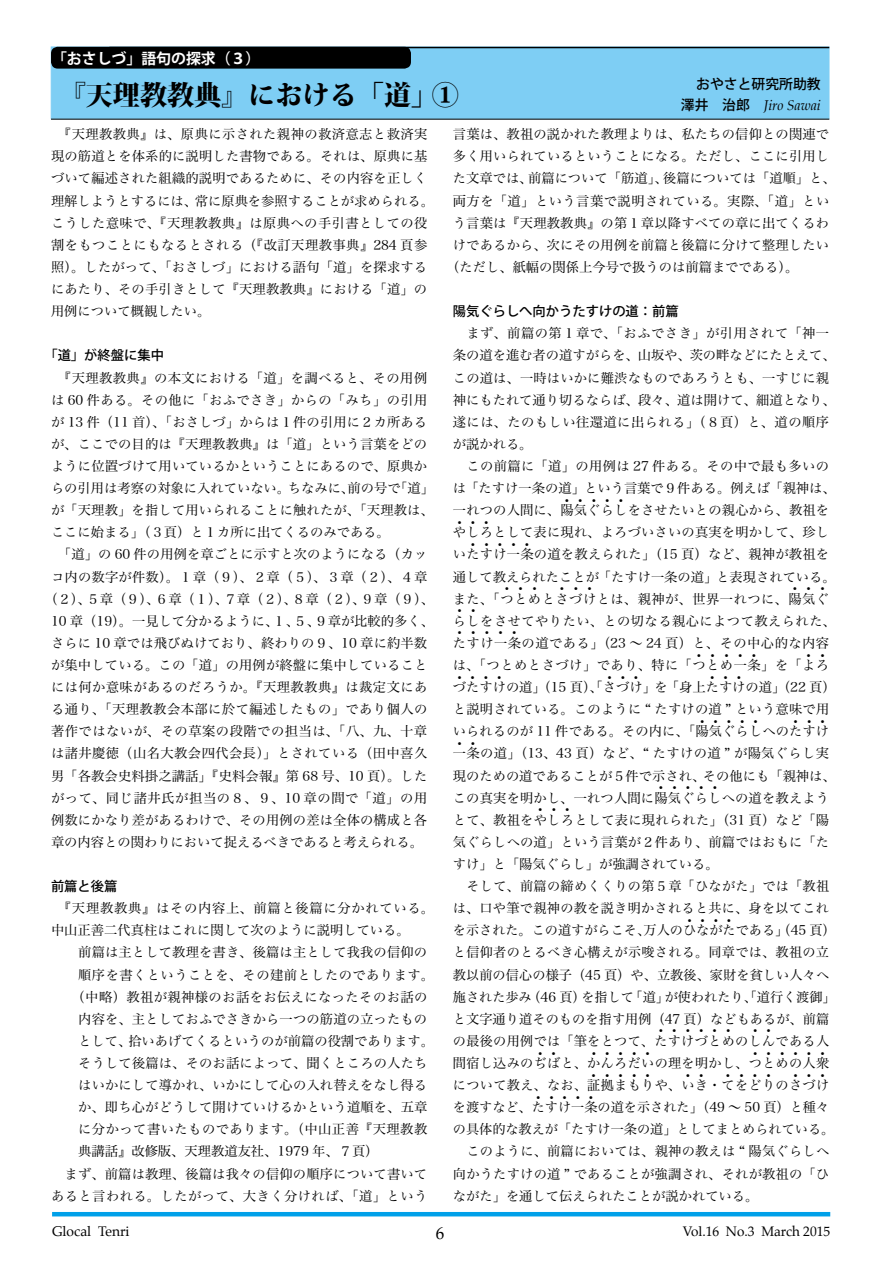
<style>
.page{position:relative;width:893px;height:1263px;background:#fff}
.page>*{position:absolute;margin:0;border:0;box-sizing:border-box;transform-origin:0 0}
.t1{font:800 27.15px "Koz Min Pro";color:#000}
.t2{font:16.95px "Palatino";color:#000}
.t3{font:700 14.85px "Koz Go Pro";color:#fff}
.t4{font:italic 13.8px "Palatino";color:#000}
.t5{font:13.8px "Palatino";color:#000}
.t6{font:500 13.8px "Koz Go Pro";color:#000}
.t7{font:13.5px "Palatino";color:#000}
.t8{font:13.35px/22px "Hira Min Pro W3";letter-spacing:.015em;color:#000}
.t9{font:13.35px "Hira Min Pro W3";letter-spacing:.035em;color:#000}
.t10{font:500 13.35px "Koz Go Pro";color:#000}
.t11{font:13.35px "Hira Min Pro W3";letter-spacing:.045em;color:#000}
.t12{font:6.45px "Kenten Generic";letter-spacing:1.11em;color:#000}
.s1{font-family:"Koz Go Pro";font-weight:500;font-style:normal}
</style>
<div class="page">
<hr style="left:52px;top:1212px;width:778px;height:4px;background:#00a0e9">
<div style="left:51px;top:47px;width:778px;height:72px;background:#7ecef4;border:1px solid #7ecef4"></div>
<hr style="left:51px;top:119px;width:778px;height:1px;background:#000">
<hr style="left:109px;top:47px;width:720px;height:1px;background:#000">
<div style="left:51px;top:47px;width:360px;height:22px;background:#000;border-radius:7px"></div>
<p class="t3" style="left:52px;top:49px;width:210px">「おさしづ」語句の探求（３）</p>
<h1 class="t1" style="left:59px;top:74px;width:402px">『天理教教典』における「道」①</h1>
<p class="t6" style="left:696px;top:75px;width:126px">おやさと研究所助教</p>
<p class="t4" style="left:667px;top:94px;width:155px"><span class="s1">　澤井　治郎　</span>Jiro Sawai</p>
<p class="t8" style="left:51px;top:122px;width:384px;text-indent:7px">『天理教教典』は、原典に示された親神の救済意志と救済実現の筋道とを体系的に説明した書物である。それは、原典に基づいて編述された組織的説明であるために、その内容を正しく理解しようとするには、常に原典を参照することが求められる。こうした意味で、『天理教教典』は原典への手引書としての役割をもつことにもなるとされる（『改訂天理教事典』284 頁参照）。したがって、「おさしづ」における語句「道」を探求するにあたり、その手引きとして『天理教教典』における「道」の用例について概観したい。</p>
<p class="t10" style="left:44px;top:347px;width:121px">「道」が終盤に集中</p>
<p class="t9" style="left:58px;top:366px;width:371px">『天理教教典』の本文における「道」を調べると、その用例</p>
<p class="t8" style="left:51px;top:387px;width:378px">は 60 件ある。その他に「おふでさき」からの「みち」の引用</p>
<p class="t8" style="left:51px;top:409px;width:378px">が 13 件（11 首）、「おさしづ」からは１件の引用に２カ所ある</p>
<p class="t8" style="left:51px;top:432px;width:378px">が、ここでの目的は『天理教教典』は「道」という言葉をどの</p>
<p class="t8" style="left:51px;top:454px;width:378px">ように位置づけて用いているかということにあるので、原典か</p>
<p class="t8" style="left:51px;top:476px;width:384px">らの引用は考察の対象に入れていない。ちなみに、前の号で「道」</p>
<p class="t8" style="left:51px;top:498px;width:384px">が「天理教」を指して用いられることに触れたが、「天理教は、</p>
<p class="t8" style="left:51px;top:520px;width:340px">ここに始まる」（３頁）と１カ所に出てくるのみである。</p>
<p class="t8" style="left:58px;top:542px;width:371px">「道」の 60 件の用例を章ごとに示すと次のようになる（カッ</p>
<p class="t8" style="left:51px;top:564px;width:378px">コ内の数字が件数）。１章（９）、２章（５）、３章（２）、４章</p>
<p class="t8" style="left:44px;top:586px;width:391px">（２）、５章（９）、６章（１）、７章（２）、８章（２）、９章（９）、</p>
<p class="t8" style="left:51px;top:608px;width:384px">10 章（19）。一見して分かるように、１、５、９章が比較的多く、</p>
<p class="t8" style="left:51px;top:631px;width:378px">さらに 10 章では飛びぬけており、終わりの９、10 章に約半数</p>
<p class="t8" style="left:51px;top:653px;width:378px">が集中している。この「道」の用例が終盤に集中していること</p>
<p class="t9" style="left:51px;top:676px;width:378px">には何か意味があるのだろうか。『天理教教典』は裁定文にあ</p>
<p class="t9" style="left:51px;top:698px;width:378px">る通り、「天理教教会本部に於て編述したもの」であり個人の</p>
<p class="t9" style="left:51px;top:720px;width:378px">著作ではないが、その草案の段階での担当は、「八、九、十章</p>
<p class="t9" style="left:51px;top:742px;width:378px">は諸井慶徳（山名大教会四代会長）」とされている（田中喜久</p>
<p class="t8" style="left:51px;top:763px;width:378px">男「各教会史料掛之講話」『史料会報』第 68 号、10 頁）。した</p>
<p class="t11" style="left:51px;top:786px;width:378px">がって、同じ諸井氏が担当の８、９、10 章の間で「道」の用</p>
<p class="t8" style="left:51px;top:807px;width:378px">例数にかなり差があるわけで、その用例の差は全体の構成と各</p>
<p class="t8" style="left:51px;top:830px;width:374px">章の内容との関わりにおいて捉えるべきであると考えられる。</p>
<p class="t10" style="left:51px;top:878px;width:68px">前篇と後篇</p>
<p class="t8" style="left:51px;top:896px;width:384px;text-indent:7px">『天理教教典』はその内容上、前篇と後篇に分かれている。中山正善二代真柱はこれに関して次のように説明している。</p>
<p class="t8" style="left:78px;top:940px;width:350px">前篇は主として教理を書き、後篇は主として我我の信仰の</p>
<p class="t9" style="left:78px;top:963px;width:357px">順序を書くということを、その建前としたのであります。</p>
<p class="t8" style="left:72px;top:984px;width:357px">（中略）教祖が親神様のお話をお伝えになったそのお話の</p>
<p class="t8" style="left:78px;top:1006px;width:350px">内容を、主としておふでさきから一つの筋道の立ったもの</p>
<p class="t8" style="left:78px;top:1029px;width:357px">として、拾いあげてくるというのが前篇の役割であります。</p>
<p class="t8" style="left:78px;top:1051px;width:351px">そうして後篇は、そのお話によって、聞くところの人たち</p>
<p class="t8" style="left:78px;top:1073px;width:350px">はいかにして導かれ、いかにして心の入れ替えをなし得る</p>
<p class="t8" style="left:78px;top:1095px;width:351px">か、即ち心がどうして開けていけるかという道順を、五章</p>
<p class="t9" style="left:78px;top:1118px;width:351px">に分かって書いたものであります。（中山正善『天理教教</p>
<p class="t8" style="left:78px;top:1139px;width:302px">典講話』改修版、天理教道友社、1979 年、７頁）</p>
<p class="t8" style="left:65px;top:1161px;width:364px">まず、前篇は教理、後篇は我々の信仰の順序について書いて</p>
<p class="t9" style="left:51px;top:1184px;width:378px">あると言われる。したがって、大きく分ければ、「道」という</p>
<p class="t8" style="left:453px;top:122px;width:378px">言葉は、教祖の説かれた教理よりは、私たちの信仰との関連で</p>
<p class="t8" style="left:453px;top:144px;width:378px">多く用いられているということになる。ただし、ここに引用し</p>
<p class="t8" style="left:453px;top:166px;width:384px">た文章では、前篇について「筋道」、後篇については「道順」と、</p>
<p class="t9" style="left:453px;top:189px;width:378px">両方を「道」という言葉で説明されている。実際、「道」とい</p>
<p class="t8" style="left:453px;top:210px;width:378px">う言葉は『天理教教典』の第１章以降すべての章に出てくるわ</p>
<p class="t8" style="left:453px;top:233px;width:378px">けであるから、次にその用例を前篇と後篇に分けて整理したい</p>
<p class="t8" style="left:446px;top:255px;width:354px">（ただし、紙幅の関係上今号で扱うのは前篇までである）。</p>
<p class="t10" style="left:453px;top:303px;width:227px">陽気ぐらしへ向かうたすけの道：前篇</p>
<p class="t8" style="left:453px;top:321px;width:384px;text-indent:14px">まず、前篇の第１章で、「おふでさき」が引用されて「神一条の道を進む者の道すがらを、山坂や、茨の畔などにたとえて、この道は、一時はいかに難渋なものであろうとも、一すじに親神にもたれて通り切るならば、段々、道は開けて、細道となり、遂には、たのもしい往還道に出られる」（８頁）と、道の順序が説かれる。</p>
<p class="t8" style="left:453px;top:454px;width:384px;text-align:center">この前篇に「道」の用例は 27 件ある。その中で最も多いの<br>は「たすけ一条の道」という言葉で９件ある。例えば「親神は、一れつの人間に、陽気ぐらしをさせたいとの親心から、教祖を</p>
<p class="t12" style="left:564px;top:497px;width:62px">44444</p>
<p class="t8" style="left:453px;top:520px;width:378px">やしろとして表に現れ、よろづいさいの真実を明かして、珍し</p>
<p class="t12" style="left:456px;top:519px;width:35px">444</p>
<p class="t8" style="left:453px;top:542px;width:378px">いたすけ一条の道を教えられた」（15 頁）など、親神が教祖を</p>
<p class="t12" style="left:470px;top:541px;width:62px">44444</p>
<p class="t8" style="left:453px;top:564px;width:384px">通して教えられたことが「たすけ一条の道」と表現されている。また、「つとめとさづけとは、親神が、世界一れつに、陽気ぐ</p>
<p class="t12" style="left:504px;top:585px;width:35px">444</p>
<p class="t12" style="left:559px;top:585px;width:35px">444</p>
<p class="t12" style="left:792px;top:585px;width:35px">444</p>
<p class="t9" style="left:453px;top:609px;width:385px">らしをさせてやりたい、との切なる親心によつて教えられた、</p>
<p class="t12" style="left:456px;top:607px;width:22px">4 4</p>
<p class="t9" style="left:453px;top:631px;width:378px">たすけ一条の道である」（23 ～ 24 頁）と、その中心的な内容</p>
<p class="t12" style="left:456px;top:629px;width:63px">44444</p>
<p class="t9" style="left:453px;top:653px;width:378px">は、「つとめとさづけ」であり、特に「つとめ一条」を「よろ</p>
<p class="t12" style="left:696px;top:651px;width:63px">44444</p>
<p class="t12" style="left:806px;top:651px;width:22px">4 4</p>
<p class="t8" style="left:453px;top:675px;width:384px">づたすけの道」（15 頁）、「さづけ」を「身上たすけの道」（22 頁）</p>
<p class="t12" style="left:456px;top:674px;width:48px">4444</p>
<p class="t12" style="left:606px;top:674px;width:34px">444</p>
<p class="t12" style="left:709px;top:674px;width:34px">444</p>
<p class="t8" style="left:453px;top:697px;width:378px">と説明されている。このように “ たすけの道 ” という意味で用いられるのが 11 件である。その内に、「陽気ぐらしへのたすけ</p>
<p class="t12" style="left:699px;top:718px;width:61px">44444</p>
<p class="t12" style="left:793px;top:718px;width:35px">444</p>
<p class="t8" style="left:453px;top:741px;width:378px">一条の道」（13、43 頁）など、“ たすけの道 ” が陽気ぐらし実</p>
<p class="t12" style="left:456px;top:740px;width:22px">4 4</p>
<p class="t8" style="left:453px;top:763px;width:384px">現のための道であることが５件で示され、その他にも「親神は、この真実を明かし、一れつ人間に陽気ぐらしへの道を教えよう</p>
<p class="t12" style="left:658px;top:784px;width:62px">44444</p>
<p class="t8" style="left:453px;top:807px;width:378px">とて、教祖をやしろとして表に現れられた」（31 頁）など「陽</p>
<p class="t12" style="left:537px;top:806px;width:35px">444</p>
<p class="t8" style="left:453px;top:830px;width:378px">気ぐらしへの道」という言葉が２件あり、前篇ではおもに「たすけ」と「陽気ぐらし」が強調されている。</p>
<p class="t8" style="left:453px;top:874px;width:384px;text-align:center">そして、前篇の締めくくりの第５章「ひながた」では「教祖<br>は、口や筆で親神の教を説き明かされると共に、身を以てこれを示された。この道すがらこそ、万人のひながたである」（45 頁）</p>
<p class="t12" style="left:686px;top:917px;width:47px">4444</p>
<p class="t8" style="left:453px;top:940px;width:384px">と信仰者のとるべき心構えが示唆される。同章では、教祖の立教以前の信心の様子（45 頁）や、立教後、家財を貧しい人々へ施された歩み（46 頁）を指して「道」が使われたり、「道行く渡御」と文字通り道そのものを指す用例（47 頁）などもあるが、前篇の最後の用例では「筆をとつて、たすけづとめのしんである人</p>
<p class="t12" style="left:658px;top:1027px;width:75px">444444</p>
<p class="t12" style="left:752px;top:1027px;width:21px">4 4</p>
<p class="t8" style="left:453px;top:1051px;width:378px">間宿し込みのぢばと、かんろだいの理を明かし、つとめの人衆</p>
<p class="t12" style="left:537px;top:1049px;width:21px">4 4</p>
<p class="t12" style="left:591px;top:1049px;width:62px">44444</p>
<p class="t12" style="left:752px;top:1049px;width:75px">444444</p>
<p class="t8" style="left:453px;top:1073px;width:378px">について教え、なお、証拠まもりや、いき・てをどりのさづけ</p>
<p class="t12" style="left:591px;top:1072px;width:62px">44444</p>
<p class="t12" style="left:685px;top:1072px;width:21px">4 4</p>
<p class="t12" style="left:725px;top:1072px;width:48px">4444</p>
<p class="t12" style="left:792px;top:1072px;width:35px">444</p>
<p class="t8" style="left:453px;top:1095px;width:378px">を渡すなど、たすけ一条の道を示された」（49 ～ 50 頁）と種々</p>
<p class="t12" style="left:535px;top:1094px;width:61px">44444</p>
<p class="t8" style="left:453px;top:1117px;width:383px">の具体的な教えが「たすけ一条の道」としてまとめられている。</p>
<p class="t8" style="left:466px;top:1139px;width:364px">このように、前篇においては、親神の教えは “ 陽気ぐらしへ</p>
<p class="t8" style="left:453px;top:1161px;width:378px">向かうたすけの道 ” であることが強調され、それが教祖の「ひ</p>
<p class="t8" style="left:453px;top:1183px;width:307px">ながた」を通して伝えられたことが説かれている。</p>
<p class="t5" style="left:52px;top:1220px;width:79px">Glocal Tenri</p>
<p class="t2" style="left:436px;top:1219px;width:10px">6</p>
<p class="t7" style="left:683px;top:1220px;width:149px">Vol.16 No.3 March 2015</p>
</div>
